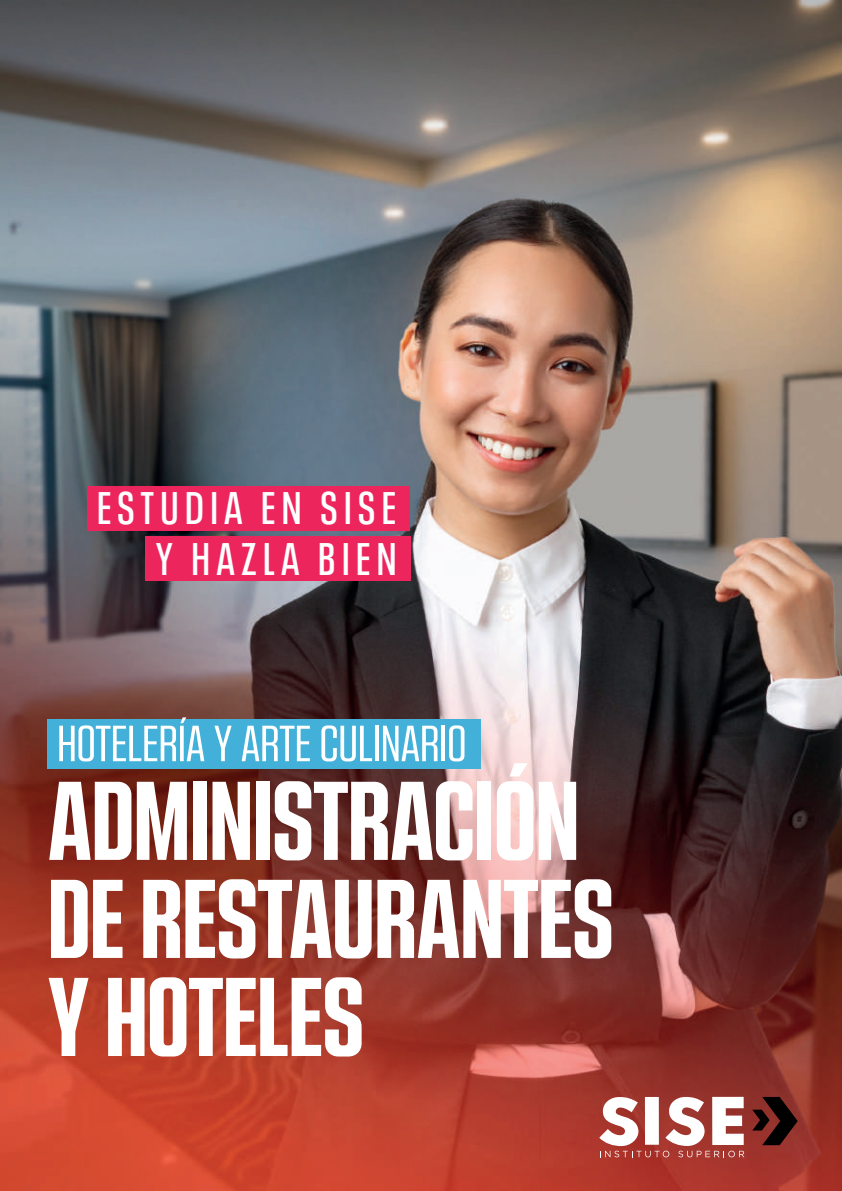
<style>
.page{position:relative;width:842px;height:1191px;background:#fff}
.page>*{position:absolute;margin:0;border:0;box-sizing:border-box;transform-origin:0 0}
.t1{font:700 extra-condensed 110px/98px "Kuunari";letter-spacing:-.015em;color:#fff}
.t2{font:extra-condensed 50px "Kuunari";letter-spacing:-.015em;color:#fff}
.t3{font:600 condensed 45.4px/50.6px "Neue Plak";letter-spacing:.15em;color:#fff;text-align:right}
</style>
<div class="page">
<img style="left:0;top:0;width:842px;height:1191px">
<div style="left:87px;top:486px;width:323px;height:45px;background:#ed255d"></div>
<div style="left:145px;top:536px;width:265px;height:45px;background:#ed255d"></div>
<div style="left:47px;top:718px;width:434px;height:50px;background:#43b0d9"></div>
<svg style="left:752px;top:1097px;width:46px;height:48px;background:#4e1a17"></svg>
<svg style="left:599px;top:1096px;width:145px;height:61px"></svg>
<p class="t3" style="left:97px;top:479px;width:301px">ESTUDIA EN SISE<br>Y HAZLA BIEN</p>
<p class="t2" style="left:57px;top:715px;width:411px">HOTELERÍA Y ARTE CULINARIO</p>
<p class="t1" style="left:47px;top:770px;width:568px">ADMINISTRACIÓN<br>DE RESTAURANTES<br>Y HOTELES</p>
</div>
